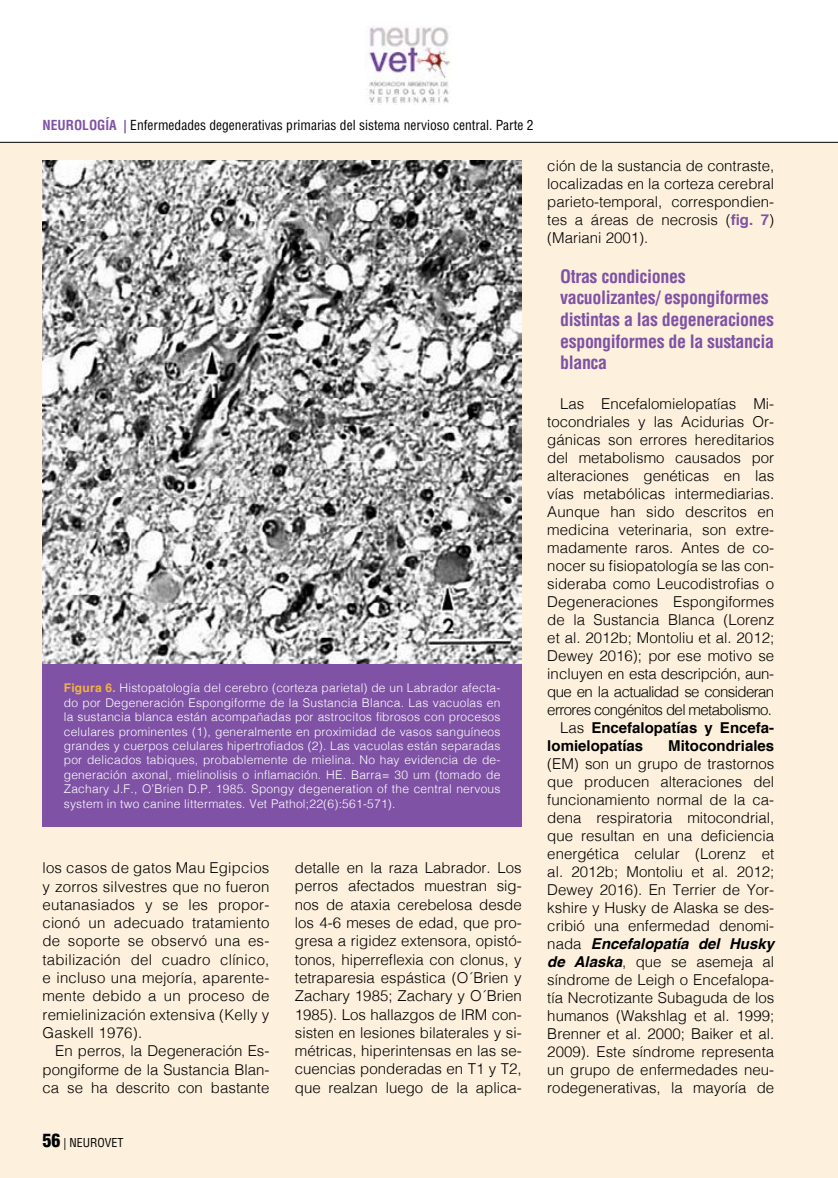
<style>
.page{position:relative;width:838px;height:1178px;background:#fff}
.page>*{position:absolute;margin:0;border:0;box-sizing:border-box;transform-origin:0 0}
.t1{font:700 condensed 18px/21.6px "Helvetica";letter-spacing:-.02em;color:#7f52a5}
.t2{font:300 15px/18.3px "Helvetica";color:#000;text-align:justify}
.t3{font:300 15px "Helvetica";letter-spacing:-.04em;color:#000}
.t4{font:700 15px "Helvetica";color:#000}
.t5{font:300 15px "Helvetica";letter-spacing:-.02em;color:#000}
.t6{font:condensed 13.5px "Helvetica";color:#000}
.t7{font:300 12px/14.4px "Helvetica";letter-spacing:.02em;color:#fff;text-align:justify}
.t8{font:condensed 12px "Helvetica";color:#000}
.s1{font-weight:700;color:#7f52a5}
.s2{font-weight:700;color:#f4b33f}
.s3{font-weight:300}
.s4{font-weight:700;font-style:italic}
.s5{font-weight:900;font-size:18px}
</style>
<div class="page">
<div style="left:0;top:142px;width:838px;height:1036px;background:#fdf0dd"></div>
<img style="left:365px;top:27px;width:86px;height:78px">
<hr style="left:0;top:142px;width:838px;height:1px;background:#000">
<img style="left:43px;top:160px;width:479px;height:504px">
<div style="left:43px;top:664px;width:479px;height:162px;background:#7f52a5"></div>
<p class="t6" style="left:43px;top:116px;width:492px"><span class="s1">NEUROLOGÍA |</span> Enfermedades degenerativas primarias del sistema nervioso central. Parte 2</p>
<p class="t7" style="left:64px;top:680px;width:438px"><span class="s2">Figura 6.</span> Histopatología del cerebro (corteza parietal) de un Labrador afecta&shy;do por Degeneración Espongiforme de la Sustancia Blanca. Las vacuolas en la sustancia blanca están acompañadas por astrocitos fibrosos con procesos celulares prominentes (1), generalmente en proximidad de vasos sanguíneos grandes y cuerpos celulares hipertrofiados (2). Las vacuolas están separadas por delicados tabiques, probablemente de mielina. No hay evidencia de de&shy;generación axonal, mielinolisis o inflamación. HE. Barra= 30 um (tomado de Zachary J.F., O’Brien D.P. 1985. Spongy degeneration of the central nervous system in two canine littermates. Vet Pathol;22(6):561-571).</p>
<p class="t2" style="left:43px;top:858px;width:228px">los casos de gatos Mau Egipcios y zorros silvestres que no fueron eutanasiados y se les propor&shy;cionó un adecuado tratamiento de soporte se observó una es&shy;tabilización del cuadro clínico, e incluso una mejoría, aparente&shy;mente debido a un proceso de remielinización extensiva (Kelly y Gaskell 1976).</p>
<p class="t2" style="left:43px;top:1041px;width:228px;text-indent:13px">En perros, la Degeneración Es&shy;pongiforme de la Sustancia Blan&shy;ca se ha descrito con bastante</p>
<p class="t2" style="left:295px;top:857px;width:228px">detalle en la raza Labrador. Los perros afectados muestran sig&shy;nos de ataxia cerebelosa desde los 4-6 meses de edad, que pro&shy;gresa a rigidez extensora, opistó&shy;tonos, hiperreflexia con clonus, y tetraparesia espástica (O´Brien y Zachary 1985; Zachary y O´Brien 1985). Los hallazgos de IRM con&shy;sisten en lesiones bilaterales y si&shy;métricas, hiperintensas en las se&shy;cuencias ponderadas en T1 y T2, que realzan luego de la aplica-</p>
<p class="t2" style="left:547px;top:156px;width:228px">ción de la sustancia de contraste, localizadas en la corteza cerebral parieto-temporal, correspondien&shy;tes a áreas de necrosis (<span class="s1">fig. 7</span>) (Mariani 2001).</p>
<p class="t1" style="left:560px;top:265px;width:216px">Otras condiciones vacuolizantes/ espongiformes distintas a las degeneraciones espongiformes de la sustancia blanca</p>
<p class="t2" style="left:560px;top:393px;width:216px">Las Encefalomielopatías Mi-</p>
<p class="t2" style="left:547px;top:411px;width:228px">tocondriales y las Acidurias Or-</p>
<p class="t2" style="left:547px;top:429px;width:228px">gánicas son errores hereditarios</p>
<p class="t2" style="left:547px;top:447px;width:228px">del metabolismo causados por</p>
<p class="t2" style="left:547px;top:465px;width:228px">alteraciones genéticas en las</p>
<p class="t2" style="left:547px;top:483px;width:228px">vías metabólicas intermediarias.</p>
<p class="t2" style="left:547px;top:501px;width:228px">Aunque han sido descritos en</p>
<p class="t2" style="left:547px;top:519px;width:228px">medicina veterinaria, son extre-</p>
<p class="t2" style="left:547px;top:537px;width:228px">madamente raros. Antes de co-</p>
<p class="t2" style="left:547px;top:555px;width:228px">nocer su fisiopatología se las con-</p>
<p class="t2" style="left:547px;top:573px;width:228px">sideraba como Leucodistrofias o</p>
<p class="t2" style="left:547px;top:591px;width:228px">Degeneraciones Espongiformes</p>
<p class="t2" style="left:547px;top:609px;width:228px">de la Sustancia Blanca (Lorenz</p>
<p class="t2" style="left:547px;top:627px;width:228px">et al. 2012b; Montoliu et al. 2012;</p>
<p class="t2" style="left:547px;top:645px;width:228px">Dewey 2016); por ese motivo se</p>
<p class="t5" style="left:547px;top:661px;width:228px">incluyen en esta descripción, aun-</p>
<p class="t3" style="left:547px;top:679px;width:228px">que en la actualidad se consideran</p>
<p class="t3" style="left:547px;top:697px;width:226px">errores congénitos del metabolismo.</p>
<p class="t4" style="left:560px;top:715px;width:216px"><span class="s3">Las</span> Encefalopatías y Encefa-</p>
<p class="t4" style="left:547px;top:733px;width:97px">lomielopatías</p>
<p class="t4" style="left:668px;top:733px;width:107px">Mitocondriales</p>
<p class="t2" style="left:547px;top:753px;width:228px">(EM) son un grupo de trastornos que producen alteraciones del funcionamiento normal de la ca&shy;dena respiratoria mitocondrial, que resultan en una deficiencia energética celular (Lorenz et al. 2012b; Montoliu et al. 2012; Dewey 2016). En Terrier de Yor&shy;kshire y Husky de Alaska se des&shy;cribió una enfermedad denomi&shy;nada <span class="s4">Encefalopatía del Husky de Alaska</span>, que se asemeja al síndrome de Leigh o Encefalopa&shy;tía Necrotizante Subaguda de los humanos (Wakshlag et al. 1999; Brenner et al. 2000; Baiker et al.<br>2009). Este síndrome representa un grupo de enfermedades neu&shy;rodegenerativas, la mayoría de</p>
<p class="t8" style="left:43px;top:1135px;width:83px"><span class="s5">56</span> | NEUROVET</p>
</div>
